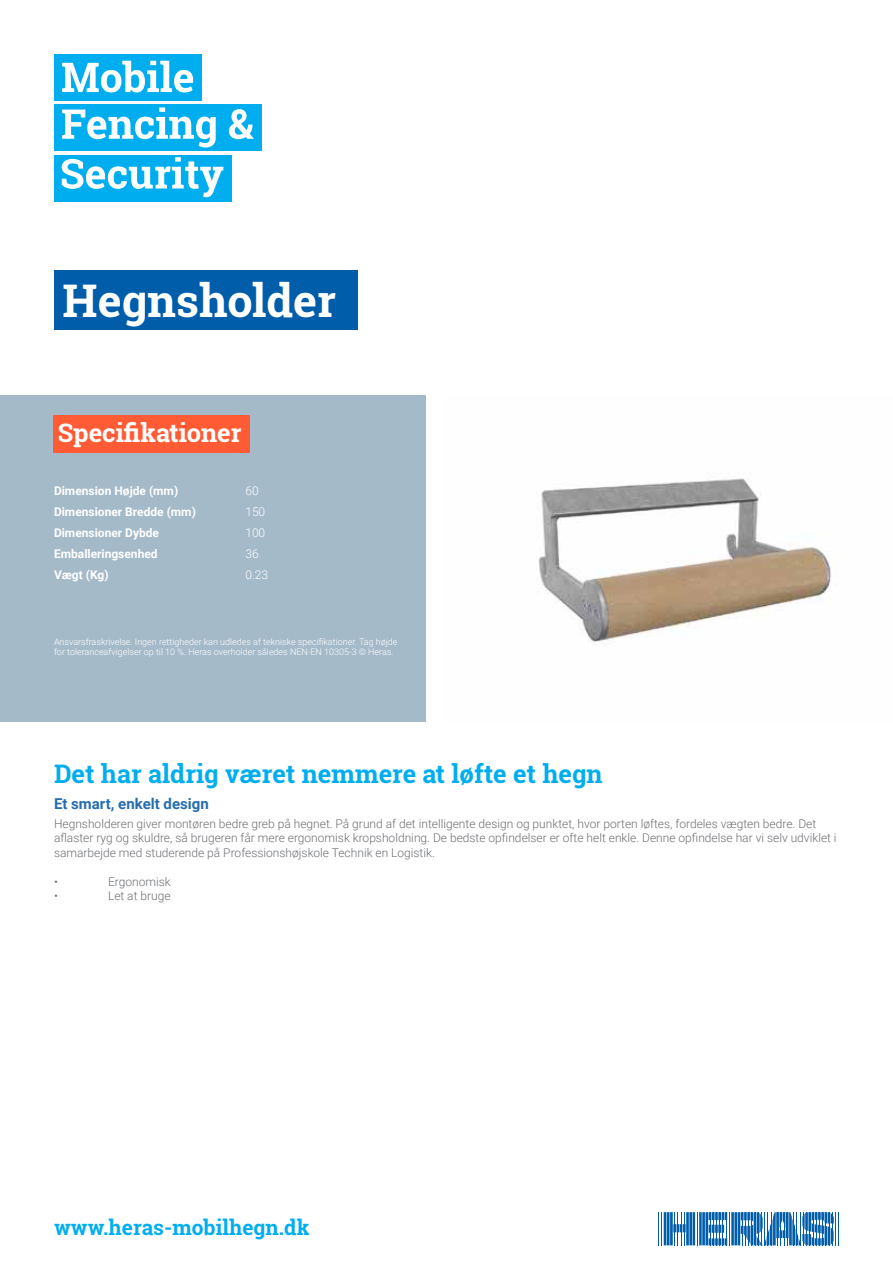
<style>
.page{position:relative;width:893px;height:1263px;background:#fff}
.page>*{position:absolute;margin:0;border:0;box-sizing:border-box;transform-origin:0 0}
.t1{font:700 45px "Roboto Slab";color:#fff}
.t2{font:700 25.5px "Roboto Slab";color:#00aeef}
.t3{font:700 25.5px "Roboto Slab";color:#fff}
.t4{font:700 21px "Roboto Slab";color:#00aeef}
.t5{font:700 15px "Roboto";color:#266dae}
.t6{font:300 12px/14.4px "Roboto";color:#6d6f73}
.t7{font:700 12px "Roboto";color:#fff}
.t8{font:300 12px "Roboto";color:#fff}
.t9{font:300 9px/10.8px "Roboto";color:#fff}
</style>
<div class="page">
<hr style="left:658px;top:1212px;width:1px;height:33px;background:#005daa">
<hr style="left:661px;top:1212px;width:1px;height:33px;background:#005daa">
<hr style="left:697px;top:1212px;width:1px;height:33px;background:#005daa">
<hr style="left:835px;top:1212px;width:1px;height:33px;background:#005daa">
<hr style="left:838px;top:1212px;width:1px;height:33px;background:#005daa">
<svg style="left:664px;top:1212px;width:31px;height:33px"></svg>
<hr style="left:705px;top:1212px;width:3px;height:33px;background:#005daa">
<hr style="left:702px;top:1212px;width:3px;height:33px;background:#005daa">
<hr style="left:699px;top:1212px;width:3px;height:33px;background:#005daa">
<svg style="left:709px;top:1212px;width:125px;height:33px"></svg>
<div style="left:54px;top:54px;width:147px;height:47px;background:#00aeef"></div>
<div style="left:54px;top:104px;width:207px;height:47px;background:#00aeef"></div>
<div style="left:54px;top:155px;width:177px;height:46px;background:#00aeef"></div>
<svg style="left:62px;top:61px;width:131px;height:31px"></svg>
<svg style="left:62px;top:107px;width:154px;height:40px"></svg>
<svg style="left:229px;top:109px;width:25px;height:30px"></svg>
<svg style="left:62px;top:157px;width:161px;height:40px"></svg>
<img style="left:538px;top:478px;width:296px;height:167px">
<div style="left:54px;top:270px;width:303px;height:59px;background:#005daa"></div>
<div style="left:0;top:396px;width:426px;height:326px;background:#a5bac9"></div>
<div style="left:54px;top:415px;width:196px;height:38px;background:#ff5c35"></div>
<h1 class="t1" style="left:63px;top:270px;width:275px">Hegnsholder</h1>
<h2 class="t3" style="left:58px;top:415px;width:185px">Specifikationer</h2>
<p class="t7" style="left:54px;top:482px;width:126px">Dimension Højde (mm)</p>
<p class="t8" style="left:245px;top:482px;width:15px">60</p>
<p class="t7" style="left:54px;top:503px;width:143px">Dimensioner Bredde (mm)</p>
<p class="t8" style="left:245px;top:503px;width:21px">150</p>
<p class="t7" style="left:54px;top:524px;width:107px">Dimensioner Dybde</p>
<p class="t8" style="left:245px;top:524px;width:21px">100</p>
<p class="t7" style="left:54px;top:545px;width:105px">Emballeringsenhed</p>
<p class="t8" style="left:245px;top:545px;width:15px">36</p>
<p class="t7" style="left:54px;top:566px;width:56px">Vægt (Kg)</p>
<p class="t8" style="left:245px;top:566px;width:24px">0.23</p>
<p class="t9" style="left:54px;top:636px;width:345px">Ansvarsfraskrivelse. Ingen rettigheder kan udledes af tekniske specifikationer. Tag højde for toleranceafvigelser op til 10 %. Heras overholder således NEN-EN 10305-3 © Heras.</p>
<h2 class="t2" style="left:54px;top:756px;width:550px">Det har aldrig været nemmere at løfte et hegn</h2>
<p class="t5" style="left:54px;top:793px;width:156px">Et smart, enkelt design</p>
<p class="t6" style="left:54px;top:816px;width:784px">Hegnsholderen giver montøren bedre greb på hegnet. På grund af det intelligente design og punktet, hvor porten løftes, fordeles vægten bedre. Det aflaster ryg og skuldre, så brugeren får mere ergonomisk kropsholdning. De bedste opfindelser er ofte helt enkle. Denne opfindelse har vi selv udviklet i samarbejde med studerende på Professionshøjskole Technik en Logistik.</p>
<p class="t6" style="left:54px;top:874px;width:5px">•</p>
<p class="t6" style="left:108px;top:874px;width:64px">Ergonomisk</p>
<p class="t6" style="left:54px;top:888px;width:5px">•</p>
<p class="t6" style="left:108px;top:888px;width:64px">Let at bruge</p>
<h3 class="t4" style="left:54px;top:1213px;width:257px">www.heras-mobilhegn.dk</h3>
</div>
